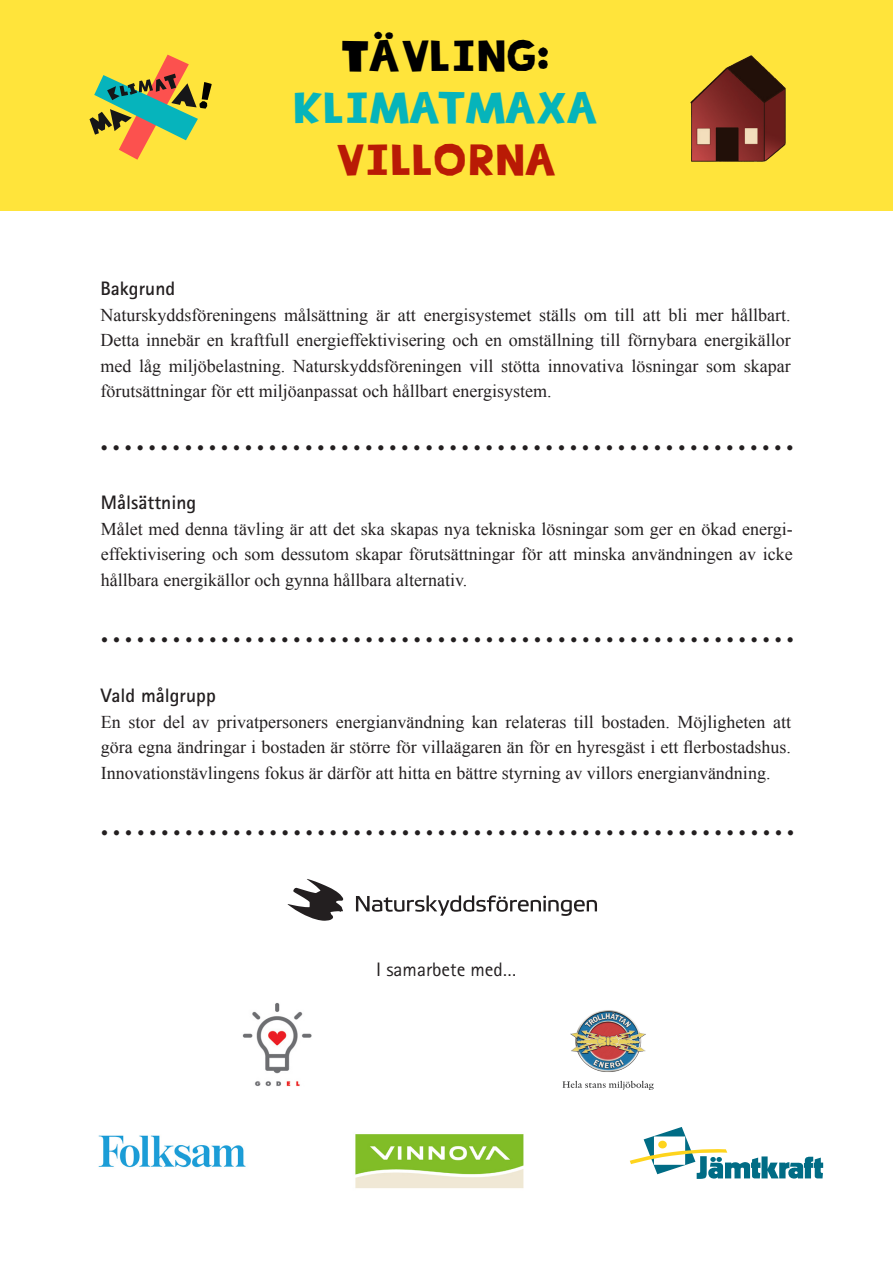
<style>
.page{position:relative;width:893px;height:1263px;background:#fff}
.page>*{position:absolute;margin:0;border:0;box-sizing:border-box;transform-origin:0 0}
.t1{font:43.5px/52.2px "Kazootie";color:#06b4bb;text-align:center}
.t2{font:19.5px "Minion Pro";color:#231f20}
.t3{font:700 19.5px "Rotis Sans Serif Std";color:#231f20}
.t4{font:19.5px "Rotis Sans Serif Std";color:#231f20}
.t5{font:18px/25.5px "Times New Roman";color:#231f20;text-align:justify}
.s1{color:#000}
.s2{color:#b91a05}
</style>
<div class="page">
<svg style="left:630px;top:1127px;width:193px;height:52px"></svg>
<img style="left:242px;top:1003px;width:70px;height:84px">
<img style="left:98px;top:1135px;width:148px;height:33px">
<img style="left:562px;top:1010px;width:91px;height:79px">
<img style="left:355px;top:1134px;width:169px;height:54px">
<svg style="left:356px;top:895px;width:241px;height:21px"></svg>
<svg style="left:288px;top:879px;width:55px;height:42px"></svg>
<div style="left:0;top:0;width:892px;height:211px;background:#ffe43b"></div>
<svg style="left:90px;top:55px;width:122px;height:105px;background:#bab24f"></svg>
<img style="left:676px;top:50px;width:172px;height:148px">
<p class="t1" style="left:294px;top:30px;width:306px"><span class="s1">TÄVLING:<br></span>KLIMATMAXA<br><span class="s2">VILLORNA</span></p>
<p class="t3" style="left:100px;top:276px;width:76px">Bakgrund</p>
<p class="t5" style="left:100px;top:302px;width:692px">Naturskyddsföreningens målsättning är att energisystemet ställs om till att bli mer hållbart.<br>Detta innebär en kraftfull energieffektivisering och en omställning till förnybara energikällor med låg miljöbelastning. Naturskyddsföreningen vill stötta innovativa lösningar som skapar förutsättningar för ett miljöanpassat och hållbart energisystem.</p>
<p class="t2" style="left:100px;top:433px;width:695px">• • • • • • • • • • • • • • • • • • • • • • • • • • • • • • • • • • • • • • • • • • • • • • • • • • • • • • • • • •</p>
<p class="t3" style="left:101px;top:490px;width:97px">Målsättning</p>
<p class="t5" style="left:101px;top:516px;width:693px">Målet med denna tävling är att det ska skapas nya tekniska lösningar som ger en ökad energi&shy;effektivisering och som dessutom skapar förutsättningar för att minska användningen av icke hållbara energikällor och gynna hållbara alternativ.</p>
<p class="t2" style="left:101px;top:624px;width:695px">• • • • • • • • • • • • • • • • • • • • • • • • • • • • • • • • • • • • • • • • • • • • • • • • • • • • • • • • • •</p>
<p class="t3" style="left:101px;top:683px;width:116px">Vald målgrupp</p>
<p class="t5" style="left:101px;top:708px;width:692px">En stor del av privatpersoners energianvändning kan relateras till bostaden. Möjligheten att göra egna ändringar i bostaden är större för villaägaren än för en hyresgäst i ett flerbostadshus.<br>Innovationstävlingens fokus är därför att hitta en bättre styrning av villors energianvändning.</p>
<p class="t2" style="left:101px;top:817px;width:695px">• • • • • • • • • • • • • • • • • • • • • • • • • • • • • • • • • • • • • • • • • • • • • • • • • • • • • • • • • •</p>
<p class="t4" style="left:376px;top:958px;width:142px">I samarbete med…</p>
</div>
